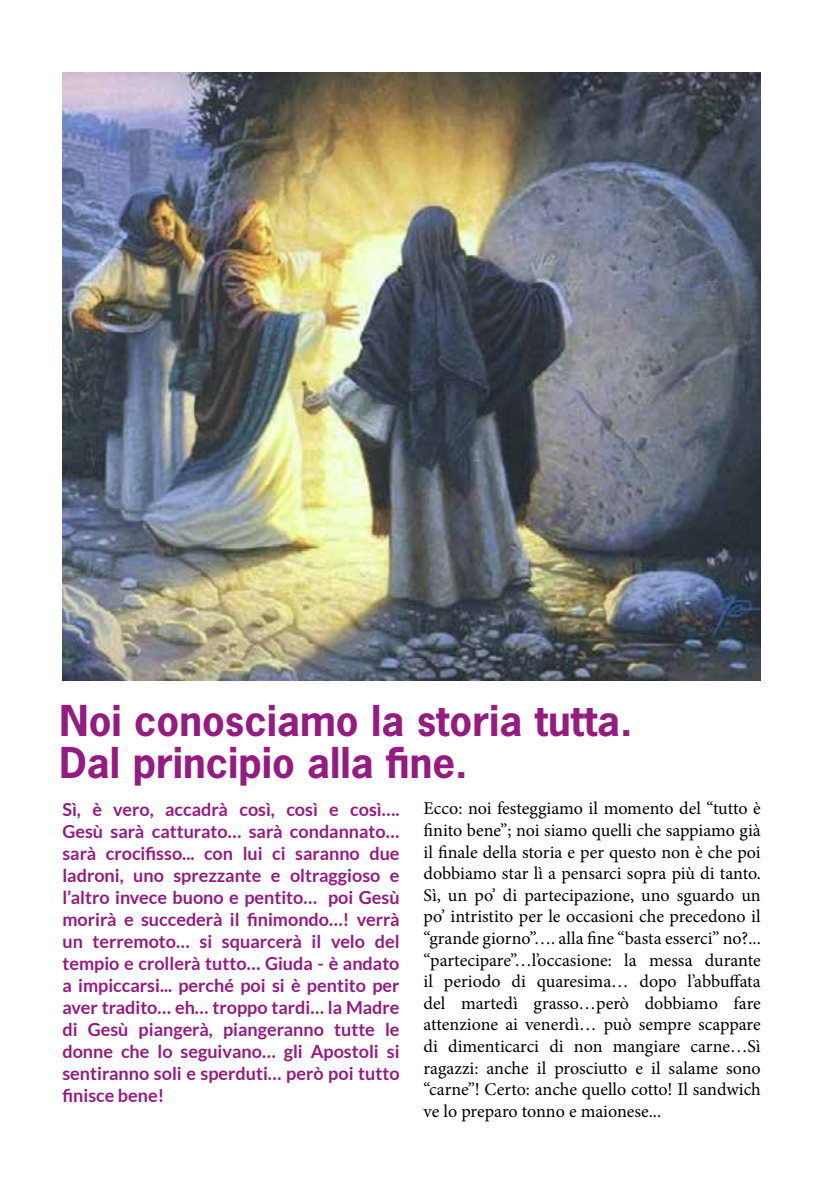
<style>
.page{position:relative;width:840px;height:1191px;background:#fff}
.page>*{position:absolute;margin:0;border:0;box-sizing:border-box;transform-origin:0 0}
.t1{font:700 40px/42px "News Gothic";color:#951b81}
.t2{font:18px/21.6px "Minion Pro";letter-spacing:-.005em;color:#000;text-align:justify}
.t3{font:700 18px/22px "Lato";color:#951b81;text-align:justify}
</style>
<div class="page">
<img style="left:62px;top:72px;width:698px;height:608px">
<h1 class="t1" style="left:60px;top:698px;width:574px">Noi conosciamo la storia tutta.<br>Dal principio alla fine.</h1>
<p class="t3" style="left:62px;top:798px;width:338px">Sì, è vero, accadrà così, così e così….<br>Gesù sarà catturato… sarà condannato… sarà crocifisso... con lui ci saranno due ladroni, uno sprezzante e oltraggioso e l’altro invece buono e pentito… poi Gesù morirà e succederà il finimondo…! verrà un terremoto… si squarcerà il velo del tempio e crollerà tutto… Giuda - è andato a impiccarsi... perché poi si è pentito per aver tradito… eh… troppo tardi… la Madre di Gesù piangerà, piangeranno tutte le donne che lo seguivano… gli Apostoli si sentiranno soli e sperduti… però poi tutto finisce bene!</p>
<p class="t2" style="left:423px;top:798px;width:338px">Ecco: noi festeggiamo il momento del “tutto è finito bene”; noi siamo quelli che sappiamo già il finale della storia e per questo non è che poi dobbiamo star lì a pensarci sopra più di tanto.<br>Sì, un po’ di partecipazione, uno sguardo un po’ intristito per le occasioni che precedono il “grande giorno”…. alla fine “basta esserci” no?... “partecipare”…l’occasione: la messa durante il periodo di quaresima… dopo l’abbuffata del martedì grasso…però dobbiamo fare attenzione ai venerdì… può sempre scappare di dimenticarci di non mangiare carne…Sì ragazzi: anche il prosciutto e il salame sono “carne”! Certo: anche quello cotto! Il sandwich ve lo preparo tonno e maionese...</p>
</div>
